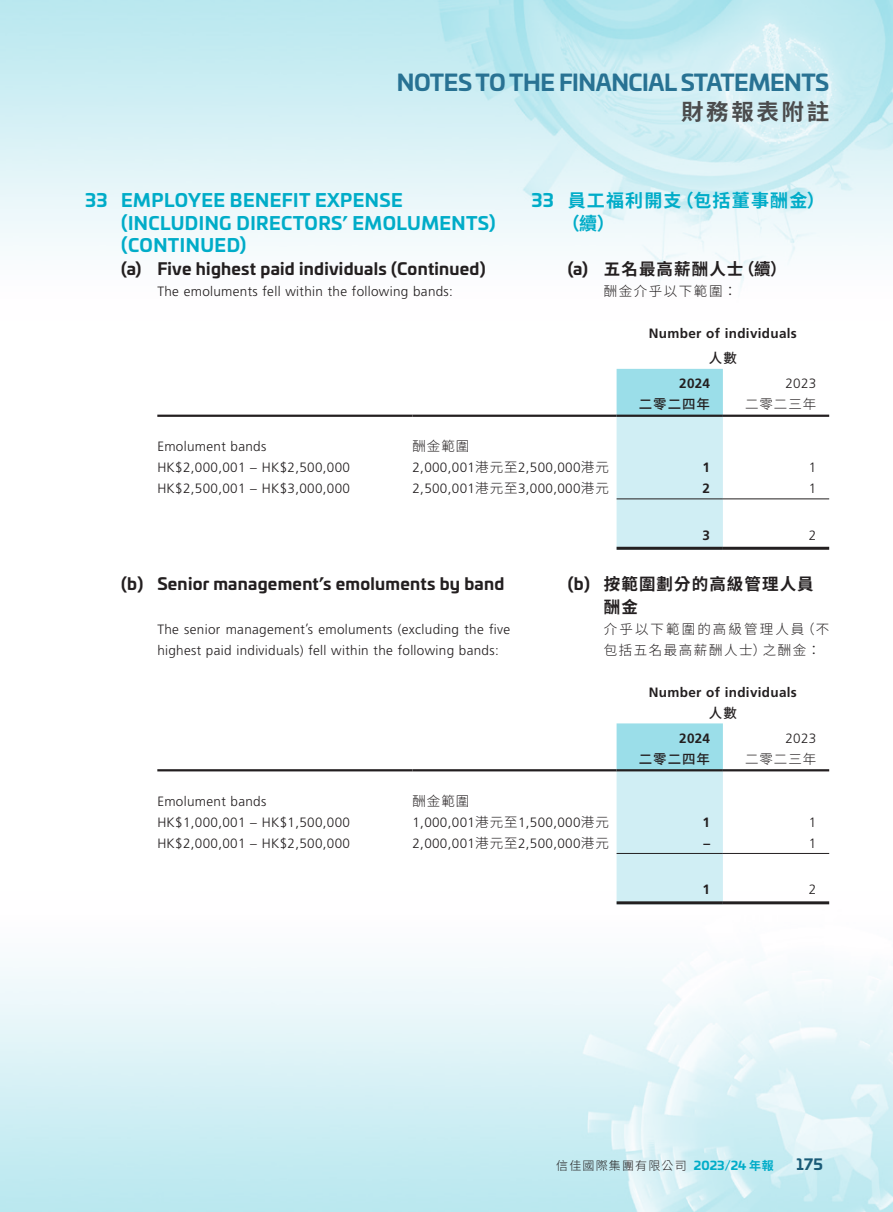
<style>
.page{position:relative;width:893px;height:1212px;background:#fff}
.page>*{position:absolute;margin:0;border:0;box-sizing:border-box;transform-origin:0 0}
.t1{font:700 22.5px "Univia Pro";letter-spacing:-.02em;color:#287293}
.t2{font:700 22.5px "Source Han Sans TC";letter-spacing:.115em;color:#4b4c4d}
.Heading_1{font:700 18px/22.5px "Univia Pro";letter-spacing:.025em;color:#00acc8}
.C_Heading_1{font:700 18px/22.5px "Source Han Sans TC";letter-spacing:.065em;color:#00acc8}
.Heading_2{font:700 16.5px "Univia Pro";letter-spacing:.015em;color:#231f20}
.C_Heading_2{font:700 16.5px/22.5px "Source Han Sans TC";letter-spacing:.065em;color:#231f20}
.t3{font:700 15px "Univia Pro";color:#1a5b77}
.Body_Text{font:300 13.5px/21px "Frutiger LT Std";letter-spacing:.025em;color:#231f20}
.Body_Text-2{font:700 13.5px "Frutiger LT Std";letter-spacing:.025em;color:#231f20}
.C_Body_Text{font:300 13.5px/21px "Source Han Sans TC";letter-spacing:.155em;color:#231f20}
.Body_Text-3{font:300 13.5px "Source Han Sans TC";letter-spacing:.075em;color:#231f20}
.Body_Text-4{font:500 13.5px "Source Han Sans TC";letter-spacing:.075em;color:#231f20}
.C_Body_Text-2{font:300 13.5px "Source Han Sans TC";letter-spacing:.115em;color:#231f20}
.t4{font:300 12px "Source Han Sans TC";letter-spacing:.1em;color:#231f20}
.s1{font-family:"Univia Pro"}
.s2{font-family:"Source Han Sans TC"}
.s3{font-family:"Univia Pro";font-weight:700;color:#00acc8}
.s4{font-weight:700;color:#00acc8}
</style>
<div class="page">
<img style="left:0;top:0;width:893px;height:1212px">
<svg style="left:617px;top:369px;width:106px;height:178px;background:#c1e8ef"></svg>
<hr style="left:157px;top:415px;width:255px;height:2px;background:#231f20">
<hr style="left:412px;top:415px;width:205px;height:2px;background:#231f20">
<hr style="left:617px;top:415px;width:106px;height:2px;background:#231f20">
<hr style="left:723px;top:415px;width:106px;height:2px;background:#231f20">
<hr style="left:617px;top:498px;width:106px;height:1px;background:#231f20">
<hr style="left:723px;top:498px;width:106px;height:1px;background:#231f20">
<hr style="left:617px;top:547px;width:106px;height:3px;background:#231f20">
<hr style="left:723px;top:547px;width:106px;height:3px;background:#231f20">
<svg style="left:617px;top:723px;width:106px;height:178px;background:#c1e9f0"></svg>
<hr style="left:157px;top:769px;width:255px;height:2px;background:#231f20">
<hr style="left:412px;top:769px;width:205px;height:2px;background:#231f20">
<hr style="left:617px;top:769px;width:106px;height:2px;background:#231f20">
<hr style="left:723px;top:769px;width:106px;height:2px;background:#231f20">
<hr style="left:617px;top:853px;width:106px;height:1px;background:#231f20">
<hr style="left:723px;top:853px;width:106px;height:1px;background:#231f20">
<hr style="left:617px;top:901px;width:106px;height:3px;background:#231f20">
<hr style="left:723px;top:901px;width:106px;height:3px;background:#231f20">
<h1 class="t1" style="left:397px;top:65px;width:434px">NOTES TO THE FINANCIAL STATEMENTS</h1>
<h1 class="t2" style="left:681px;top:99px;width:150px">財務報表附註</h1>
<p class="Heading_1" style="left:121px;top:188px;width:376px;text-indent:-36px">33 EMPLOYEE BENEFIT EXPENSE (INCLUDING DIRECTORS’ EMOLUMENTS) (CONTINUED)</p>
<p class="Heading_2" style="left:121px;top:255px;width:366px">(a) Five highest paid individuals (Continued)</p>
<p class="Body_Text" style="left:157px;top:281px;width:297px">The emoluments fell within the following bands:</p>
<p class="C_Heading_1" style="left:562px;top:190px;width:265px;text-indent:-30px"><span class="s1">33</span> 員工福利開支（包括董事酬金）（續）</p>
<p class="C_Heading_2" style="left:568px;top:258px;width:221px"><span class="s1">(a)</span> 五名最高薪酬人士（續）</p>
<p class="C_Body_Text-2" style="left:604px;top:283px;width:135px">酬金介乎以下範圍：</p>
<p class="Body_Text-2" style="left:649px;top:325px;width:149px">Number of individuals</p>
<p class="Body_Text-4" style="left:709px;top:350px;width:29px">人數</p>
<p class="Body_Text-2" style="left:679px;top:376px;width:32px">2024</p>
<p class="Body_Text" style="left:785px;top:373px;width:32px">2023</p>
<p class="Body_Text-4" style="left:639px;top:397px;width:73px">二零二四年</p>
<p class="Body_Text-3" style="left:745px;top:397px;width:73px">二零二三年</p>
<p class="Body_Text" style="left:157px;top:436px;width:110px">Emolument bands</p>
<p class="Body_Text-3" style="left:412px;top:439px;width:58px">酬金範圍</p>
<p class="Body_Text" style="left:157px;top:457px;width:194px">HK$2,000,001 – HK$2,500,000</p>
<p class="Body_Text" style="left:412px;top:457px;width:198px">2,000,001<span class="s2">港元至</span>2,500,000<span class="s2">港元</span></p>
<p class="Body_Text-2" style="left:703px;top:459px;width:9px">1</p>
<p class="Body_Text" style="left:809px;top:457px;width:9px">1</p>
<p class="Body_Text" style="left:157px;top:478px;width:194px">HK$2,500,001 – HK$3,000,000</p>
<p class="Body_Text" style="left:412px;top:478px;width:198px">2,500,001<span class="s2">港元至</span>3,000,000<span class="s2">港元</span></p>
<p class="Body_Text-2" style="left:703px;top:480px;width:9px">2</p>
<p class="Body_Text" style="left:809px;top:478px;width:9px">1</p>
<p class="Body_Text-2" style="left:703px;top:527px;width:9px">3</p>
<p class="Body_Text" style="left:809px;top:525px;width:9px">2</p>
<p class="Heading_2" style="left:121px;top:571px;width:385px">(b) Senior management’s emoluments by band</p>
<p class="Body_Text" style="left:157px;top:618px;width:354px">The senior management’s emoluments (excluding the five highest paid individuals) fell within the following bands:</p>
<p class="Body_Text-2" style="left:649px;top:684px;width:149px">Number of individuals</p>
<p class="Body_Text-4" style="left:709px;top:705px;width:29px">人數</p>
<p class="Body_Text-2" style="left:679px;top:730px;width:32px">2024</p>
<p class="Body_Text" style="left:785px;top:728px;width:32px">2023</p>
<p class="Body_Text-4" style="left:639px;top:751px;width:73px">二零二四年</p>
<p class="Body_Text-3" style="left:745px;top:751px;width:73px">二零二三年</p>
<p class="Body_Text" style="left:157px;top:791px;width:110px">Emolument bands</p>
<p class="Body_Text-3" style="left:412px;top:793px;width:58px">酬金範圍</p>
<p class="Body_Text" style="left:157px;top:812px;width:194px">HK$1,000,001 – HK$1,500,000</p>
<p class="Body_Text" style="left:412px;top:812px;width:198px">1,000,001<span class="s2">港元至</span>1,500,000<span class="s2">港元</span></p>
<p class="Body_Text-2" style="left:703px;top:814px;width:9px">1</p>
<p class="Body_Text" style="left:809px;top:812px;width:9px">1</p>
<p class="Body_Text" style="left:157px;top:833px;width:194px">HK$2,000,001 – HK$2,500,000</p>
<p class="Body_Text" style="left:412px;top:833px;width:198px">2,000,001<span class="s2">港元至</span>2,500,000<span class="s2">港元</span></p>
<p class="Body_Text-2" style="left:703px;top:835px;width:8px">–</p>
<p class="Body_Text" style="left:809px;top:833px;width:9px">1</p>
<p class="Body_Text-2" style="left:703px;top:881px;width:9px">1</p>
<p class="Body_Text" style="left:809px;top:879px;width:9px">2</p>
<p class="C_Heading_2" style="left:604px;top:573px;width:211px;text-indent:-36px"><span class="s1">(b)</span> 按範圍劃分的高級管理人員酬金</p>
<p class="C_Body_Text" style="left:604px;top:618px;width:227px">介乎以下範圍的高級管理人員（不包括五名最高薪酬人士）之酬金：</p>
<p class="t4" style="left:556px;top:1159px;width:219px">信佳國際集團有限公司 <span class="s3">2023/24</span> <span class="s4">年報</span></p>
<p class="t3" style="left:796px;top:1153px;width:28px">175</p>
</div>
